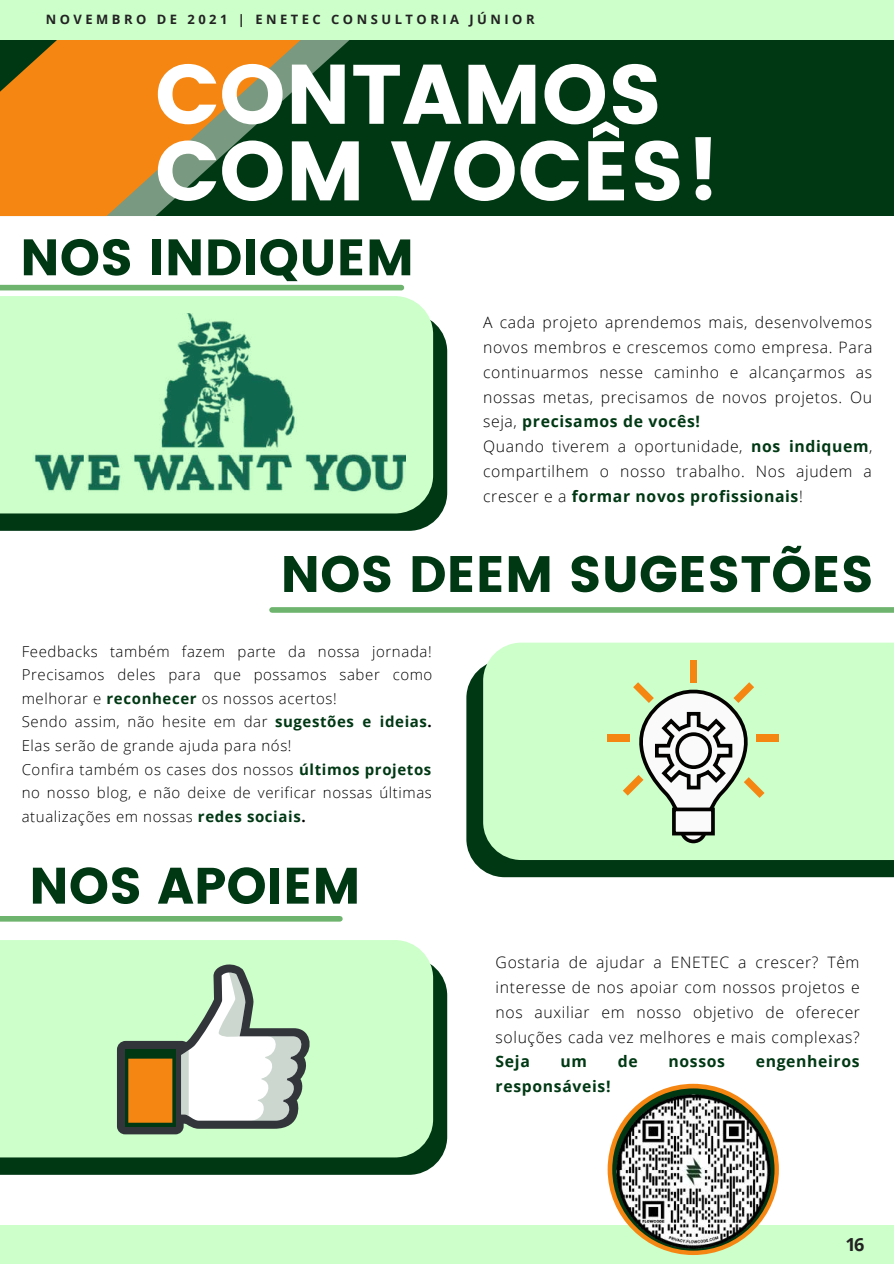
<style>
.page{position:relative;width:894px;height:1264px;background:#fff}
.page>*{position:absolute;margin:0;border:0;box-sizing:border-box;transform-origin:0 0}
.t1{font:84px/76.5px "Poppins";color:#fff}
.t2{font:51px "Poppins";color:#013814}
.t3{font:700 18px "Open Sans";color:#222}
.t4{font:300 15.75px/24.9px "Open Sans";letter-spacing:.04em;color:#000;text-align:justify}
.t5{font:700 15.75px "Open Sans";letter-spacing:.04em;color:#013814}
.t6{font:300 15px/23.7px "Open Sans";letter-spacing:.04em;color:#000}
.t7{font:700 12.9px "Open Sans";letter-spacing:.27em;color:#222}
.s1{font-weight:700;color:#013814}
.s2{font-weight:700}
</style>
<div class="page">
<div style="left:0;top:39px;width:893px;height:177px;background:#013814"></div>
<svg style="left:301px;top:39px;width:49px;height:45px"></svg>
<svg style="left:0;top:39px;width:301px;height:177px;fill:#f58611"></svg>
<div style="left:0;top:0;width:893px;height:39px;background:#ccffca"></div>
<div style="left:0;top:285px;width:401px;height:5px;background:#6eb36e"></div>
<div style="left:272px;top:607px;width:621px;height:5px;background:#6eb36e"></div>
<div style="left:0;top:916px;width:340px;height:5px;background:#6eb36e"></div>
<div style="left:0;top:1225px;width:893px;height:38px;background:#ccffca"></div>
<svg style="left:0;top:322px;width:447px;height:209px;background:#104422"></svg>
<div style="left:0;top:296px;width:433px;height:217px;background:#ccffca"></div>
<img style="left:32px;top:313px;width:373px;height:183px">
<svg style="left:0;top:966px;width:447px;height:208px;background:#0e4320"></svg>
<div style="left:0;top:940px;width:433px;height:217px;background:#ccffca"></div>
<svg style="left:117px;top:963px;width:197px;height:171px"></svg>
<div style="left:125px;top:1048px;width:50px;height:78px;background:#013814"></div>
<div style="left:128px;top:1058px;width:44px;height:64px;background:#f58611"></div>
<div style="left:466px;top:666px;width:427px;height:211px;background:#013814"></div>
<div style="left:483px;top:642px;width:410px;height:218px;background:#ccffca"></div>
<svg style="left:681px;top:817px;width:24px;height:24px"></svg>
<div style="left:679px;top:815px;width:27px;height:28px;border:4px solid #040200;border-radius:50%"></div>
<div style="left:673px;top:809px;width:39px;height:24px;background:#fafafa"></div>
<div style="left:672px;top:807px;width:42px;height:28px;border:4px solid #040200"></div>
<div style="left:689px;top:660px;width:7px;height:22px;background:#f58611"></div>
<div style="left:607px;top:734px;width:22px;height:7px;background:#f58611"></div>
<div style="left:756px;top:734px;width:22px;height:7px;background:#f58611"></div>
<svg style="left:622px;top:682px;width:142px;height:146px"></svg>
<div style="left:677px;top:734px;width:33px;height:33px;background:#fafafa;border-radius:50%"></div>
<div style="left:675px;top:732px;width:36px;height:37px;border:4px solid #040200;border-radius:50%"></div>
<svg style="left:607px;top:1083px;width:171px;height:171px"></svg>
<img style="left:613px;top:1091px;width:160px;height:160px">
<p class="t7" style="left:46px;top:10px;width:490px">NOVEMBRO DE 2021 | ENETEC CONSULTORIA JÚNIOR</p>
<h1 class="t1" style="left:155px;top:57px;width:566px">CONTAMOS<br>COM VOCÊS!</h1>
<h2 class="t2" style="left:20px;top:228px;width:395px">NOS INDIQUEM</h2>
<p class="t4" style="left:483px;top:309px;width:391px;text-align:left">A cada projeto aprendemos mais, desenvolvemos novos membros e crescemos como empresa. Para continuarmos nesse caminho e alcançarmos as nossas metas, precisamos de novos projetos. Ou seja, <span class="s1">precisamos de vocês!<br></span>Quando tiverem a oportunidade, <span class="s1">nos indiquem</span>, compartilhem o nosso trabalho. Nos ajudem a crescer e a <span class="s1">formar novos profissionais</span>!</p>
<h2 class="t2" style="left:280px;top:544px;width:594px">NOS DEEM SUGESTÕES</h2>
<p class="t6" style="left:22px;top:639px;width:412px">Feedbacks também fazem parte da nossa jornada!<br>Precisamos deles para que possamos saber como melhorar e <span class="s1">reconhecer</span> os nossos acertos!<br>Sendo assim, não hesite em dar <span class="s1">sugestões e ideias</span><span class="s2">.<br></span>Elas serão de grande ajuda para nós!<br>Confira também os cases dos nossos <span class="s1">últimos projetos </span>no nosso blog, e não deixe de verificar nossas últimas atualizações em nossas <span class="s1">redes sociais</span><span class="s2">.</span></p>
<h2 class="t2" style="left:29px;top:856px;width:333px">NOS APOIEM</h2>
<p class="t4" style="left:495px;top:949px;width:366px">Gostaria de ajudar a ENETEC a crescer? Têm interesse de nos apoiar com nossos projetos e nos auxiliar em nosso objetivo de oferecer soluções cada vez melhores e mais complexas?</p>
<p class="t5" style="left:495px;top:1050px;width:36px">Seja</p>
<p class="t5" style="left:560px;top:1050px;width:28px">um</p>
<p class="t5" style="left:617px;top:1050px;width:21px">de</p>
<p class="t5" style="left:668px;top:1050px;width:58px">nossos</p>
<p class="t5" style="left:755px;top:1050px;width:105px">engenheiros</p>
<p class="t5" style="left:495px;top:1075px;width:116px">responsáveis!</p>
<p class="t3" style="left:845px;top:1232px;width:20px">16</p>
</div>
